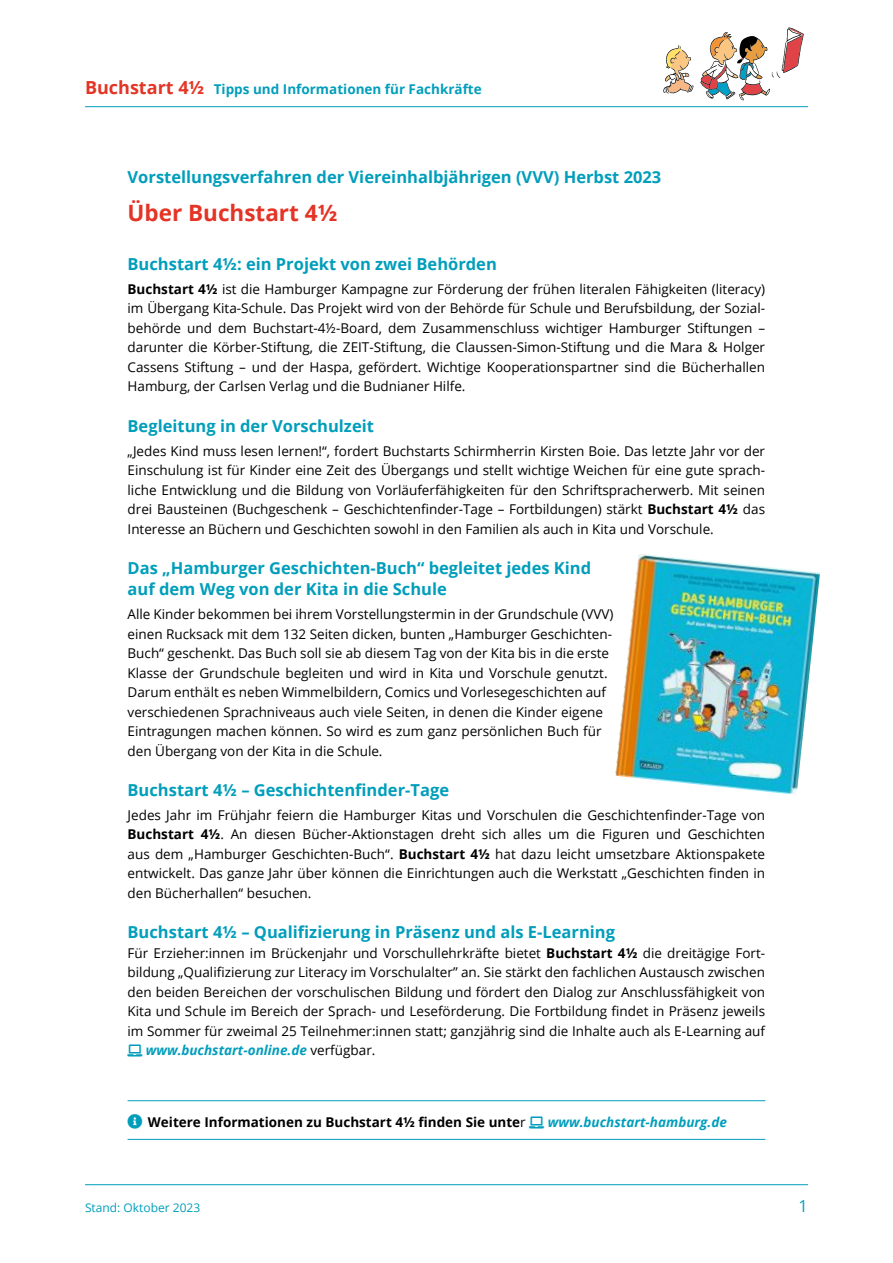
<style>
.page{position:relative;width:893px;height:1263px;background:#fff}
.page>*{position:absolute;margin:0;border:0;box-sizing:border-box;transform-origin:0 0}
.t1{font:700 22.5px "Open Sans";color:#e43426}
.t2{font:700 16.5px/21px "Open Sans";color:#009ebb}
.t3{font:16.5px "Open Sans";color:#009ebb}
.t4{font:13.5px/19.5px "Open Sans";color:#000;text-align:justify}
.t5{font:italic 700 13.5px "Open Sans";color:#009ebb}
.t6{font:700 13.5px "Open Sans";color:#000}
.t7{font:700 13.5px "Open Sans";color:#009ebb}
.t8{font:12px "Open Sans";color:#009ebb}
.s1{font-size:18px;color:#e43426}
.s2{font-weight:700}
.s3{font-weight:400;font-style:normal;color:#000}
.s4{font-weight:400}
</style>
<div class="page">
<svg style="left:663px;top:45px;width:30px;height:48px"></svg>
<svg style="left:700px;top:27px;width:104px;height:73px"></svg>
<hr style="left:85px;top:106px;width:723px;height:1px;background:#009ebb">
<hr style="left:85px;top:1184px;width:723px;height:1px;background:#009ebb">
<hr style="left:128px;top:1100px;width:637px;height:1px;background:#009ebb">
<hr style="left:128px;top:1139px;width:637px;height:1px;background:#009ebb">
<img style="left:615px;top:554px;width:205px;height:241px">
<p class="t7" style="left:85px;top:79px;width:398px"><span class="s1">Buchstart 4½</span> Tipps und Informationen für Fachkräfte</p>
<p class="t2" style="left:128px;top:166px;width:535px">Vorstellungsverfahren der Viereinhalbjährigen (VVV) Herbst 2023</p>
<h1 class="t1" style="left:128px;top:197px;width:211px">Über Buchstart 4½</h1>
<p class="t2" style="left:128px;top:253px;width:371px">Buchstart 4½: ein Projekt von zwei Behörden</p>
<p class="t4" style="left:128px;top:279px;width:639px"><span class="s2">Buchstart 4½</span> ist die Hamburger Kampagne zur Förderung der frühen literalen Fähigkeiten (literacy) im Übergang Kita-Schule. Das Projekt wird von der Behörde für Schule und Berufsbildung, der Sozial&shy;behörde und dem Buchstart-4½-Board, dem Zusammenschluss wichtiger Hamburger Stiftungen – darunter die Körber-Stiftung, die ZEIT-Stiftung, die Claussen-Simon-Stiftung und die Mara &amp; Holger Cassens Stiftung – und der Haspa, gefördert. Wichtige Kooperationspartner sind die Bücherhallen Hamburg, der Carlsen Verlag und die Budnianer Hilfe.</p>
<p class="t2" style="left:128px;top:415px;width:248px">Begleitung in der Vorschulzeit</p>
<p class="t4" style="left:128px;top:441px;width:639px">„Jedes Kind muss lesen lernen!“, fordert Buchstarts Schirmherrin Kirsten Boie. Das letzte Jahr vor der Einschulung ist für Kinder eine Zeit des Übergangs und stellt wichtige Weichen für eine gute sprach&shy;liche Entwicklung und die Bildung von Vorläuferfähigkeiten für den Schriftspracherwerb. Mit seinen drei Bausteinen (Buchgeschenk – Geschichtenfinder-Tage – Fortbildungen) stärkt <span class="s2">Buchstart 4½</span> das Interesse an Büchern und Geschichten sowohl in den Familien als auch in Kita und Vorschule.</p>
<p class="t2" style="left:128px;top:557px;width:465px">Das „Hamburger Geschichten-Buch“ begleitet jedes Kind auf dem Weg von der Kita in die Schule</p>
<p class="t4" style="left:128px;top:604px;width:488px;text-align:left">Alle Kinder bekommen bei ihrem Vorstellungstermin in der Grundschule (VVV) einen Rucksack mit dem 132 Seiten dicken, bunten „Hamburger Geschichten-Buch“ geschenkt. Das Buch soll sie ab diesem Tag von der Kita bis in die erste Klasse der Grundschule begleiten und wird in Kita und Vorschule genutzt.<br>Darum enthält es neben Wimmelbildern, Comics und Vorlesegeschichten auf verschiedenen Sprachniveaus auch viele Seiten, in denen die Kinder eigene Eintragungen machen können. So wird es zum ganz persönlichen Buch für den Übergang von der Kita in die Schule.</p>
<p class="t2" style="left:128px;top:779px;width:323px">Buchstart 4½ – Geschichtenfinder-Tage</p>
<p class="t4" style="left:128px;top:805px;width:639px">Jedes Jahr im Frühjahr feiern die Hamburger Kitas und Vorschulen die Geschichtenfinder-Tage von <span class="s2">Buchstart 4½</span>. An diesen Bücher-Aktionstagen dreht sich alles um die Figuren und Geschichten aus dem „Hamburger Geschichten-Buch“. <span class="s2">Buchstart 4½</span> hat dazu leicht umsetzbare Aktionspakete entwickelt. Das ganze Jahr über können die Einrichtungen auch die Werkstatt „Geschichten finden in den Bücherhallen“ besuchen.</p>
<p class="t2" style="left:128px;top:921px;width:489px">Buchstart 4½ – Qualifizierung in Präsenz und als E-Learning</p>
<p class="t4" style="left:128px;top:943px;width:638px">Für Erzieher:innen im Brückenjahr und Vorschullehrkräfte bietet <span class="s2">Buchstart 4½</span> die dreitägige Fort-</p>
<p class="t4" style="left:128px;top:962px;width:639px">bildung „Qualifizierung zur Literacy im Vorschulalter” an. Sie stärkt den fachlichen Austausch zwischen</p>
<p class="t4" style="left:128px;top:982px;width:639px">den beiden Bereichen der vorschulischen Bildung und fördert den Dialog zur Anschlussfähigkeit von</p>
<p class="t4" style="left:128px;top:1001px;width:639px">Kita und Schule im Bereich der Sprach- und Leseförderung. Die Fortbildung findet in Präsenz jeweils</p>
<p class="t4" style="left:128px;top:1021px;width:639px">im Sommer für zweimal 25 Teilnehmer:innen statt; ganzjährig sind die Inhalte auch als E-Learning auf</p>
<p class="t5" style="left:146px;top:1041px;width:231px">www.buchstart-online.de <span class="s3">verfügbar.</span></p>
<p class="t6" style="left:148px;top:1112px;width:379px">Weitere Informationen zu Buchstart 4½ finden Sie unte<span class="s4">r</span></p>
<p class="t5" style="left:548px;top:1112px;width:181px">www.buchstart-hamburg.de</p>
<p class="t8" style="left:85px;top:1199px;width:117px">Stand: Oktober 2023</p>
<p class="t3" style="left:798px;top:1195px;width:11px">1</p>
</div>
